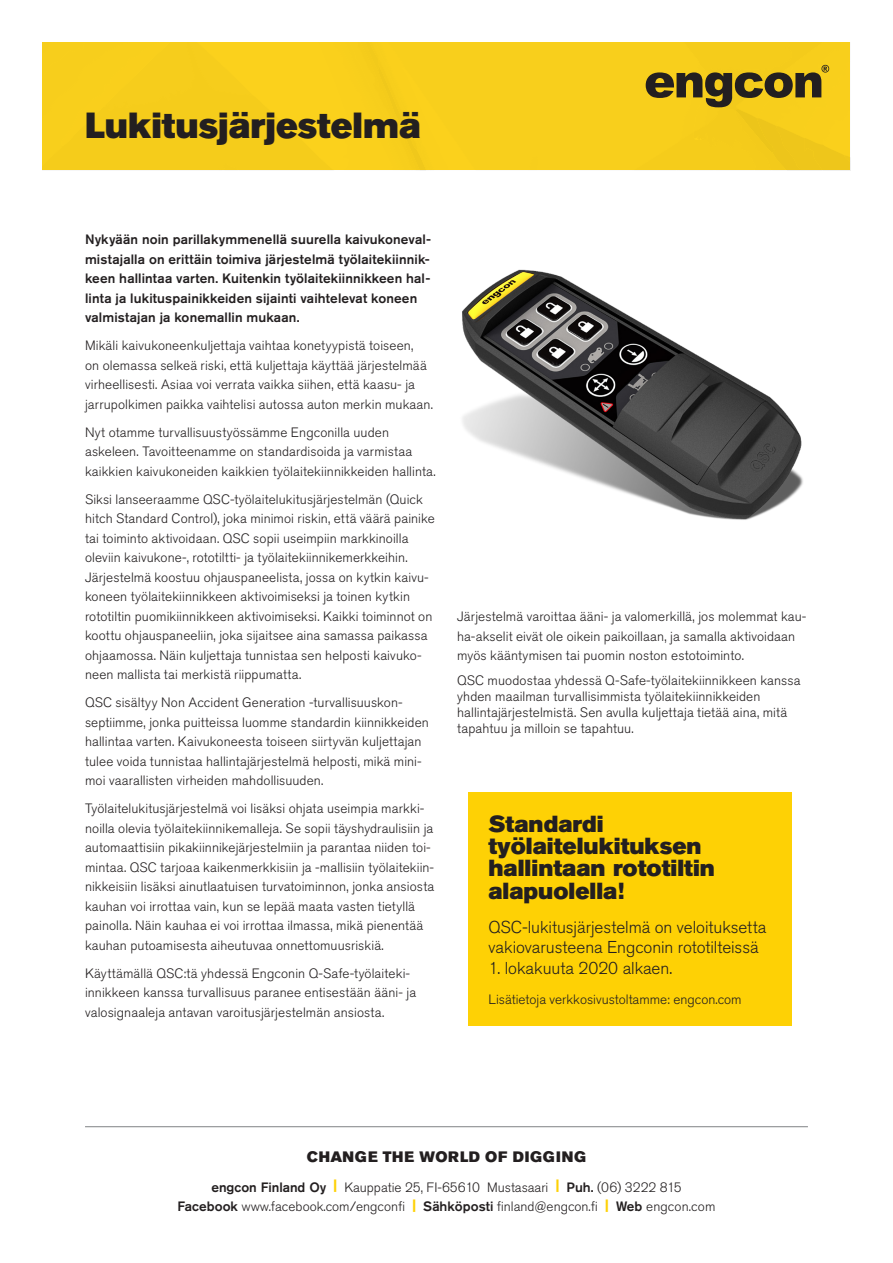
<style>
.page{position:relative;width:893px;height:1263px;background:#fff}
.page>*{position:absolute;margin:0;border:0;box-sizing:border-box;transform-origin:0 0}
.Product_heading{font:36px "Akzidenz Grotesk Pro Super";color:#231f20}
.t1{font:23.1px/22.4px "Akzidenz Grotesk Pro Super";color:#231f20}
.t2{font:300 17.1px/20.5px "Akzidenz Grotesk Pro";color:#231f20}
.t3{font:15px "Akzidenz Grotesk Pro Super";letter-spacing:.05em;color:#231f20}
.Brödtext1{font:300 13.5px/19.5px "Akzidenz Grotesk Pro";letter-spacing:.01em;color:#231f20}
.Brödtext1-2{font:500 13.5px/19.5px "Akzidenz Grotesk Pro";letter-spacing:.01em;color:#231f20}
.s1{font-weight:500}
.s2{font-family:"Akzidenz Grotesk Pro Super";font-weight:400;color:#fed105}
</style>
<div class="page">
<div style="left:43px;top:43px;width:807px;height:128px;background:#f8cf1c"></div>
<hr style="left:85px;top:1126px;width:723px;height:1px;background:#808285">
<img style="left:462px;top:269px;width:341px;height:251px">
<div style="left:469px;top:792px;width:323px;height:234px;background:#fed105"></div>
<p class="Product_heading" style="left:85px;top:102px;width:337px">Lukitusjärjestelmä</p>
<p class="Brödtext1-2" style="left:85px;top:229px;width:348px">Nykyään noin parillakymmenellä suurella kaivukoneval&shy;mistajalla on erittäin toimiva järjestelmä työlaitekiinnik&shy;keen hallintaa varten. Kuitenkin työlaitekiinnikkeen hal&shy;linta ja lukituspainikkeiden sijainti vaihtelevat koneen valmistajan ja konemallin mukaan.</p>
<p class="Brödtext1" style="left:85px;top:336px;width:350px">Mikäli kaivukoneenkuljettaja vaihtaa konetyypistä toiseen,<br>on olemassa selkeä riski, että kuljettaja käyttää järjestelmää virheellisesti. Asiaa voi verrata vaikka siihen, että kaasu- ja jarrupolkimen paikka vaihtelisi autossa auton merkin mukaan.</p>
<p class="Brödtext1" style="left:85px;top:422px;width:352px">Nyt otamme turvallisuustyössämme Engconilla uuden askeleen. Tavoitteenamme on standardisoida ja varmistaa kaikkien kaivukoneiden kaikkien työlaitekiinnikkeiden hallinta.</p>
<p class="Brödtext1" style="left:85px;top:489px;width:351px">Siksi lanseeraamme QSC-työlaitelukitusjärjestelmän (Quick hitch Standard Control), joka minimoi riskin, että väärä painike tai toiminto aktivoidaan. QSC sopii useimpiin markkinoilla oleviin kaivukone-, rototiltti- ja työlaitekiinnikemerkkeihin.<br>Järjestelmä koostuu ohjauspaneelista, jossa on kytkin kaivu&shy;koneen työlaitekiinnikkeen aktivoimiseksi ja toinen kytkin rototiltin puomikiinnikkeen aktivoimiseksi. Kaikki toiminnot on koottu ohjauspaneeliin, joka sijaitsee aina samassa paikassa ohjaamossa. Näin kuljettaja tunnistaa sen helposti kaivuko&shy;neen mallista tai merkistä riippumatta.</p>
<p class="Brödtext1" style="left:85px;top:693px;width:345px">QSC sisältyy Non Accident Generation -turvallisuuskon&shy;septiimme, jonka puitteissa luomme standardin kiinnikkeiden hallintaa varten. Kaivukoneesta toiseen siirtyvän kuljettajan tulee voida tunnistaa hallintajärjestelmä helposti, mikä mini&shy;moi vaarallisten virheiden mahdollisuuden.</p>
<p class="Brödtext1" style="left:85px;top:799px;width:351px">Työlaitelukitusjärjestelmä voi lisäksi ohjata useimpia markki&shy;noilla olevia työlaitekiinnikemalleja. Se sopii täyshydraulisiin ja automaattisiin pikakiinnikejärjestelmiin ja parantaa niiden toi&shy;mintaa. QSC tarjoaa kaikenmerkkisiin ja -mallisiin työlaitekiin&shy;nikkeisiin lisäksi ainutlaatuisen turvatoiminnon, jonka ansiosta kauhan voi irrottaa vain, kun se lepää maata vasten tietyllä painolla. Näin kauhaa ei voi irrottaa ilmassa, mikä pienentää kauhan putoamisesta aiheutuvaa onnettomuusriskiä.</p>
<p class="Brödtext1" style="left:85px;top:963px;width:333px">Käyttämällä QSC:tä yhdessä Engconin Q-Safe-työlaiteki&shy;innikkeen kanssa turvallisuus paranee entisestään ääni- ja valosignaaleja antavan varoitusjärjestelmän ansiosta.</p>
<p class="Brödtext1" style="left:457px;top:607px;width:351px">Järjestelmä varoittaa ääni- ja valomerkillä, jos molemmat kau&shy;ha-akselit eivät ole oikein paikoillaan, ja samalla aktivoidaan myös kääntymisen tai puomin noston estotoiminto.</p>
<p class="Brödtext1" style="left:457px;top:672px;width:345px;line-height:16.2px">QSC muodostaa yhdessä Q-Safe-työlaitekiinnikkeen kanssa yhden maailman turvallisimmista työlaitekiinnikkeiden hallintajärjestelmistä. Sen avulla kuljettaja tietää aina, mitä tapahtuu ja milloin se tapahtuu.</p>
<p class="t1" style="left:488px;top:812px;width:228px">Standardi työlaitelukituksen hallintaan rototiltin alapuolella!</p>
<p class="t2" style="left:488px;top:916px;width:279px">QSC-lukitusjärjestelmä on veloituksetta vakiovarusteena Engconin rototilteissä</p>
<p class="t2" style="left:488px;top:957px;width:185px">1. lokakuuta 2020 alkaen.</p>
<p class="Brödtext1" style="left:488px;top:989px;width:255px">Lisätietoja verkkosivustoltamme: engcon.com</p>
<p class="t3" style="left:307px;top:1146px;width:281px">CHANGE THE WORLD OF DIGGING</p>
<p class="Brödtext1" style="left:177px;top:1177px;width:539px;text-align:center"><span class="s1">engcon Finland Oy</span> <span class="s2">|</span> Kauppatie 25, FI-65610 Mustasaari <span class="s2">|</span> <span class="s1">Puh.</span> (06) 3222 815<br><span class="s1">Facebook</span> www.facebook.com/engconfi <span class="s2">|</span> <span class="s1">Sähköposti</span> finland@engcon.fi <span class="s2">|</span> <span class="s1">Web</span> engcon.com</p>
</div>
